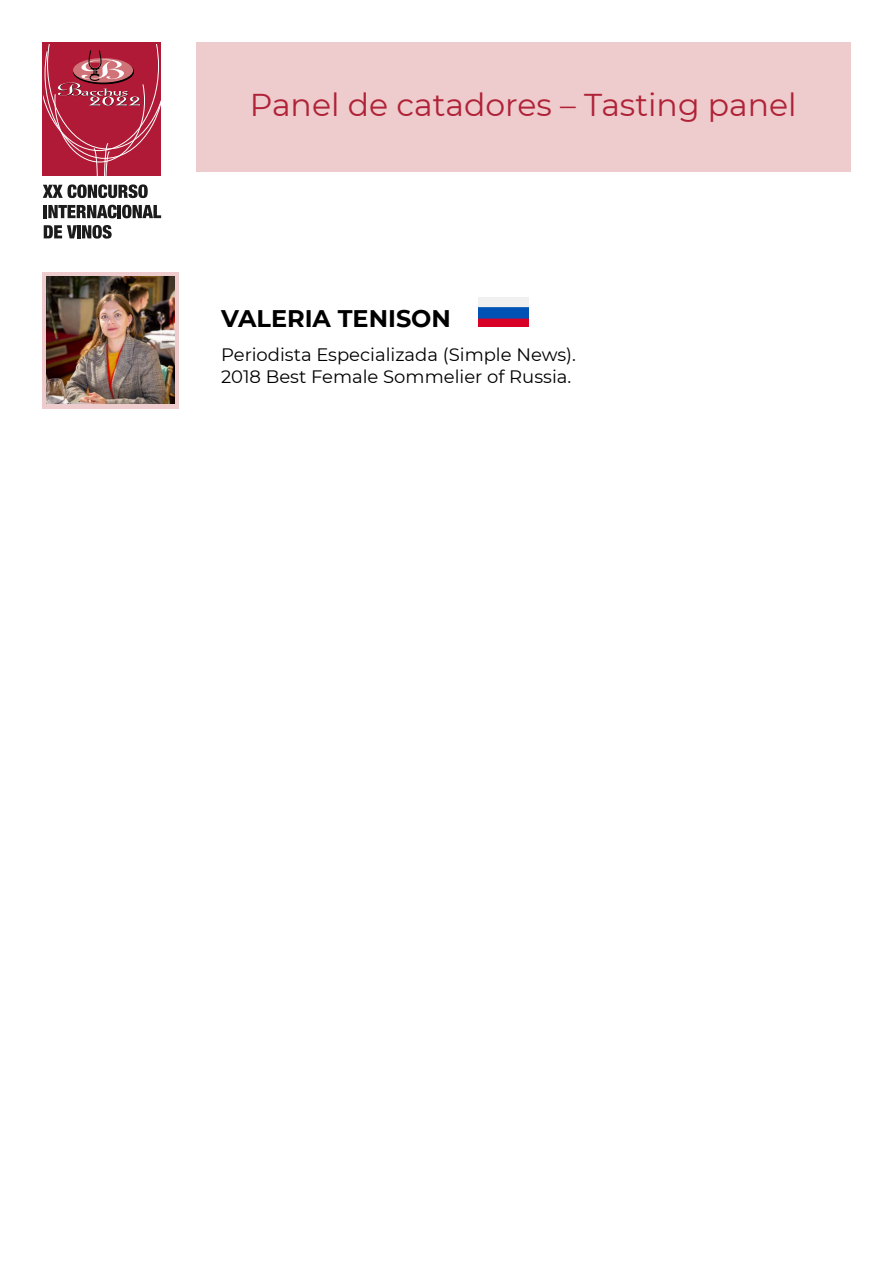
<style>
.page{position:relative;width:893px;height:1263px;background:#fff}
.page>*{position:absolute;margin:0;border:0;box-sizing:border-box;transform-origin:0 0}
.t1{font:31.5px "Montserrat";color:#af2237}
.t2{font:700 24px "Montserrat";color:#000}
.t3{font:18px/21.6px "Montserrat";color:#000}
</style>
<div class="page">
<div style="left:196px;top:43px;width:654px;height:129px;background:#eecbcc"></div>
<svg style="left:43px;top:44px;width:118px;height:132px;background:#b4324a"></svg>
<svg style="left:43px;top:184px;width:105px;height:14px"></svg>
<svg style="left:44px;top:205px;width:117px;height:13px"></svg>
<svg style="left:44px;top:225px;width:68px;height:14px"></svg>
<div style="left:43px;top:272px;width:136px;height:136px;background:#eecbcc"></div>
<img style="left:47px;top:276px;width:127px;height:128px">
<img style="left:478px;top:298px;width:50px;height:29px">
<h1 class="t1" style="left:250px;top:83px;width:548px">Panel de catadores – Tasting panel</h1>
<h2 class="t2" style="left:221px;top:301px;width:231px">VALERIA TENISON</h2>
<p class="t3" style="left:221px;top:343px;width:356px">Periodista Especializada (Simple News).<br>2018 Best Female Sommelier of Russia.</p>
</div>
